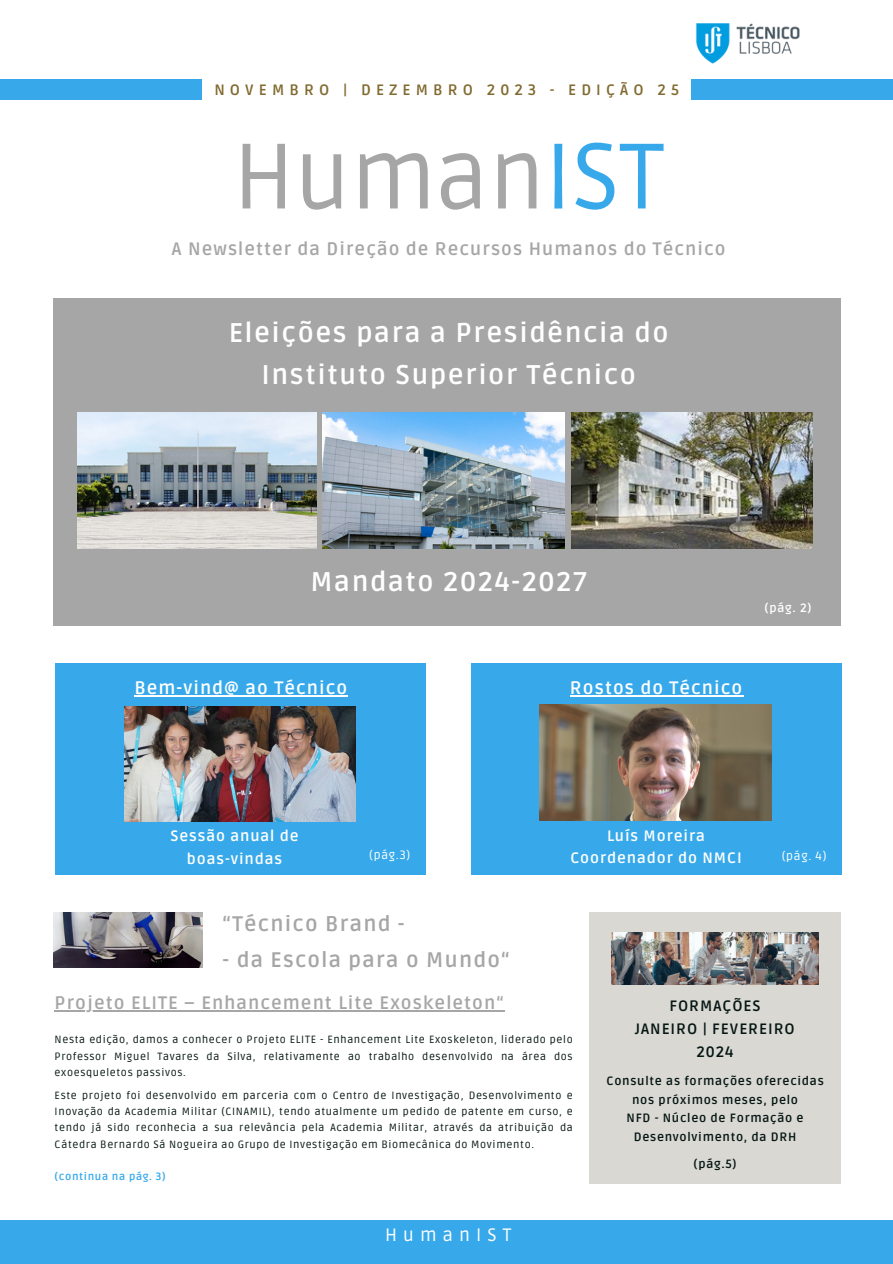
<style>
.page{position:relative;width:893px;height:1264px;background:#fff}
.page>*{position:absolute;margin:0;border:0;box-sizing:border-box;transform-origin:0 0}
.t1{font:93px "Ruda";color:#a6a6a6}
.t2{font:700 27px "Ruda";letter-spacing:.06em;color:#fff}
.t3{font:700 21px "Ruda";letter-spacing:.06em;color:#a6a6a6}
.t4{font:700 18px "Ruda";letter-spacing:.06em;color:#a6a6a6}
.t5{font:700 18px "Ruda";letter-spacing:.06em;color:#fff}
.t6{font:18px "Ruda";letter-spacing:.34em;color:#fff}
.t7{font:700 15px "Ruda";letter-spacing:.06em;color:#fff}
.t8{font:700 15px "Ruda";letter-spacing:.34em;color:#816a2f}
.t9{font:700 15px "Ruda";letter-spacing:.06em;color:#051613}
.t10{font:700 12px/18.5px "Ruda";letter-spacing:.06em;color:#051613;text-align:center}
.t11{font:12px "Ruda";letter-spacing:.06em;color:#fff}
.t12{font:700 12px "Ruda";color:#fff}
.t13{font:10.5px/16.2px "Ruda";letter-spacing:.06em;color:#051613;text-align:justify}
.t14{font:700 10.5px "Ruda";letter-spacing:.06em;color:#37a9eb}
.s1{color:#37a9eb}
</style>
<div class="page">
<div style="left:0;top:79px;width:202px;height:21px;background:#37a9eb"></div>
<div style="left:691px;top:79px;width:201px;height:21px;background:#37a9eb"></div>
<div style="left:0;top:1220px;width:892px;height:43px;background:#37a9eb"></div>
<img style="left:695px;top:23px;width:105px;height:41px">
<div style="left:589px;top:912px;width:252px;height:271px;background:#d9d8d3"></div>
<div style="left:471px;top:663px;width:370px;height:211px;background:#37a9eb"></div>
<img style="left:611px;top:932px;width:207px;height:52px">
<div style="left:53px;top:298px;width:786px;height:328px;background:#a6a6a6"></div>
<img style="left:54px;top:912px;width:148px;height:55px">
<img style="left:77px;top:413px;width:240px;height:136px">
<img style="left:571px;top:413px;width:241px;height:136px">
<img style="left:323px;top:413px;width:242px;height:136px">
<img style="left:540px;top:704px;width:231px;height:116px">
<svg style="left:55px;top:1010px;width:12px;height:1px"></svg>
<hr style="left:67px;top:1010px;width:429px;height:1px;background:#a6a6a6">
<div style="left:55px;top:663px;width:370px;height:211px;background:#37a9eb"></div>
<img style="left:125px;top:706px;width:230px;height:115px">
<hr style="left:569px;top:695px;width:174px;height:1px;background:#fff">
<hr style="left:134px;top:695px;width:214px;height:1px;background:#fff">
<p class="t8" style="left:214px;top:81px;width:466px">NOVEMBRO | DEZEMBRO 2023 - EDIÇÃO 25</p>
<p class="t1" style="left:233px;top:123px;width:432px">Human<span class="s1">IST</span></p>
<p class="t4" style="left:172px;top:238px;width:555px">A Newsletter da Direção de Recursos Humanos do Técnico</p>
<p class="t2" style="left:229px;top:317px;width:441px">Eleições para a Presidência do</p>
<p class="t2" style="left:261px;top:358px;width:376px">Instituto Superior Técnico</p>
<p class="t2" style="left:310px;top:566px;width:278px">Mandato 2024-2027</p>
<p class="t12" style="left:764px;top:601px;width:48px">(pág. 2)</p>
<p class="t5" style="left:134px;top:677px;width:214px">Bem-vind@ ao Técnico</p>
<p class="t5" style="left:569px;top:677px;width:174px">Rostos do Técnico</p>
<p class="t7" style="left:170px;top:827px;width:130px">Sessão anual de</p>
<p class="t7" style="left:187px;top:850px;width:97px">boas-vindas</p>
<p class="t11" style="left:369px;top:848px;width:42px">(pág.3)</p>
<p class="t7" style="left:607px;top:826px;width:100px">Luís Moreira</p>
<p class="t7" style="left:570px;top:849px;width:173px">Coordenador do NMCI</p>
<p class="t11" style="left:781px;top:848px;width:46px">(pág. 4)</p>
<p class="t3" style="left:222px;top:911px;width:184px">“Técnico Brand -</p>
<p class="t3" style="left:222px;top:947px;width:289px">- da Escola para o Mundo“</p>
<p class="t4" style="left:55px;top:992px;width:450px">Projeto ELITE – Enhancement Lite Exoskeleton“</p>
<p class="t13" style="left:55px;top:1031px;width:519px">Nesta edição, damos a conhecer o Projeto ELITE - Enhancement Lite Exoskeleton, liderado pelo Professor Miguel Tavares da Silva, relativamente ao trabalho desenvolvido na área dos exoesqueletos passivos.</p>
<p class="t13" style="left:55px;top:1087px;width:519px">Este projeto foi desenvolvido em parceria com o Centro de Investigação, Desenvolvimento e Inovação da Academia Militar (CINAMIL), tendo atualmente um pedido de patente em curso, e tendo já sido reconhecia a sua relevância pela Academia Militar, através da atribuição da Cátedra Bernardo Sá Nogueira ao Grupo de Investigação em Biomecânica do Movimento.</p>
<p class="t14" style="left:55px;top:1170px;width:112px">(continua na pág. 3)</p>
<p class="t6" style="left:385px;top:1224px;width:128px">HumanIST</p>
<p class="t9" style="left:669px;top:996px;width:93px">FORMAÇÕES</p>
<p class="t9" style="left:635px;top:1019px;width:161px">JANEIRO | FEVEREIRO</p>
<p class="t9" style="left:696px;top:1042px;width:38px">2024</p>
<p class="t10" style="left:606px;top:1072px;width:219px">Consulte as formações oferecidas nos próximos meses, pelo</p>
<p class="t10" style="left:626px;top:1109px;width:179px">NFD - Núcleo de Formação e<br>Desenvolvimento, da DRH</p>
<p class="t10" style="left:693px;top:1155px;width:44px">(pág.5)</p>
</div>
